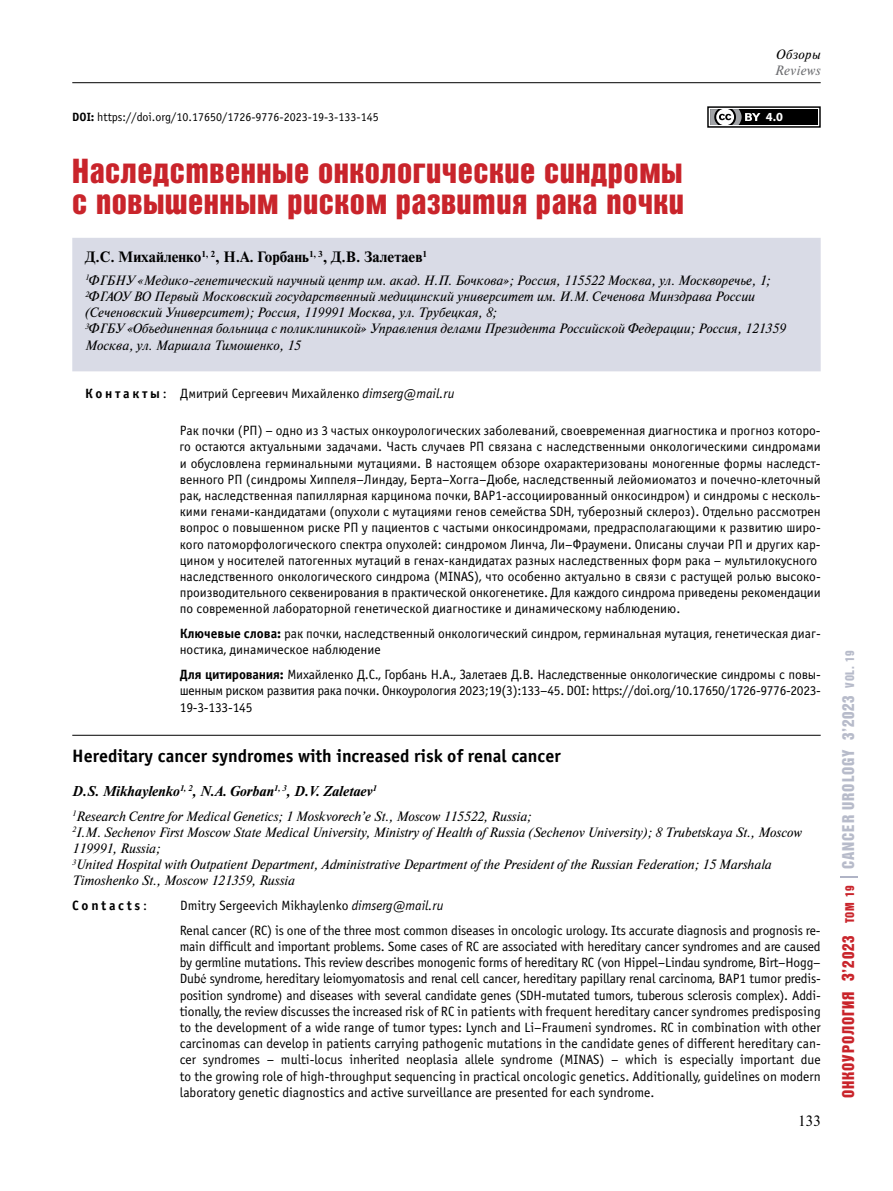
<style>
.page{position:relative;width:893px;height:1191px;background:#fff}
.page>*{position:absolute;margin:0;border:0;box-sizing:border-box;transform-origin:0 0}
.t1{font:33.75px/31.7px "Bastion Kontrast Alt C";letter-spacing:.015em;color:#c9242b}
.t2{font:700 18px "Officina Sans C";color:#000}
.t3{font:16.5px "Bastion Kontrast Alt C";letter-spacing:.05em;color:#b7bbca}
.t4{font:700 15px "Newton C";color:#000}
.t5{font:15px "Newton C";color:#000}
.t6{font:italic 700 14.25px "Newton C";color:#000}
.t7{font:13.5px/16.2px "Officina Sans C";color:#000}
.t8{font:italic 13.5px/16.2px "Newton C";color:#000}
.t9{font:700 13.5px "Officina Sans C";letter-spacing:.2em;color:#000}
.t10{font:italic 13.5px "Newton C";letter-spacing:.03em;color:#6d6e71}
.t11{font:700 12.45px "Myriad Pro";color:#fff}
.t12{font:12px "Officina Sans C";color:#000}
.s1{font-weight:700}
.s2{font-style:italic}
.s3{font-weight:400}
.s4{font-family:"Times New Roman"}
.s5{color:#c9242b}
.s6{font-size:17.1px;color:#c9242b}
.s7{font-size:12.3px;color:#c9242b}
.s8{font-size:12.3px}
</style>
<div class="page">
<hr style="left:72px;top:82px;width:749px;height:1px;background:#000">
<svg style="left:840px;top:876px;width:18px;height:1px"></svg>
<div style="left:72px;top:238px;width:749px;height:133px;background:#d9dbe6"></div>
<hr style="left:72px;top:735px;width:749px;height:1px;background:#000">
<div style="left:707px;top:106px;width:114px;height:22px;border:1px solid #000"></div>
<div style="left:710px;top:109px;width:108px;height:16px;background:#000"></div>
<svg style="left:710px;top:109px;width:50px;height:16px"></svg>
<p class="t8" style="left:777px;top:46px;width:46px">Обзоры</p>
<p class="t10" style="left:775px;top:63px;width:47px">Reviews</p>
<p class="t12" style="left:72px;top:111px;width:308px"><span class="s1">DOI:</span> https://doi.org/10.17650/1726-9776-2023-19-3-133-145</p>
<p class="t11" style="left:766px;top:109px;width:18px">4.0</p>
<h1 class="t1" style="left:72px;top:155px;width:613px">Наследственные онкологические синдромы с повышенным риском развития рака почки</h1>
<p class="t4" style="left:85px;top:249px;width:343px">Д.С. Михайленко<sup>1,</sup> <sup>2</sup>, Н.А. Горбань<sup>1,</sup> <sup>3</sup>, Д.В. Залетаев<sup>1</sup></p>
<p class="t8" style="left:85px;top:272px;width:702px"><sup>1</sup>ФГБНУ «Медико-генетический научный центр им. акад. Н.П. Бочкова»; Россия, 115522 Москва, ул. Москворечье, 1; <sup>2</sup>ФГАОУ ВО Первый Московский государственный медицинский университет им. И.М. Сеченова Минздрава России (Сеченовский Университет); Россия, 119991 Москва, ул. Трубецкая, 8;<br><sup>3</sup>ФГБУ «Объединенная больница с поликлиникой» Управления делами Президента Российской Федерации; Россия, 121359<br>Москва, ул. Маршала Тимошенко, 15</p>
<p class="t7" style="left:85px;top:385px;width:371px"><span class="s1">К о н т а к т ы</span> : Дмитрий Сергеевич Михайленко <span class="s2">dimserg@mail.ru</span></p>
<p class="t7" style="left:180px;top:423px;width:643px">Рак почки (РП) – одно из 3 частых онкоурологических заболеваний, своевременная диагностика и прогноз которо&shy;го остаются актуальными задачами. Часть случаев РП связана с наследственными онкологическими синдромами и обусловлена герминальными мутациями. В настоящем обзоре охарактеризованы моногенные формы наследст&shy;венного РП (синдромы Хиппеля–Линдау, Берта–Хогга–Дюбе, наследственный лейомиоматоз и почечно-клеточный рак, наследственная папиллярная карцинома почки, ВАР1-ассоциированный онкосиндром) и синдромы с несколь&shy;кими генами-кандидатами (опухоли с мутациями генов семейства SDH, туберозный склероз). Отдельно рассмотрен вопрос о повышенном риске РП у пациентов с частыми онкосиндромами, предрасполагающими к развитию широ&shy;кого патоморфологического спектра опухолей: синдромом Линча, Ли–Фраумени. Описаны случаи РП и других кар&shy;цином у носителей патогенных мутаций в генах-кандидатах разных наследственных форм рака – мультилокусного наследственного онкологического синдрома (MINAS), что особенно актуально в связи с растущей ролью высоко&shy;производительного секвенирования в практической онкогенетике. Для каждого синдрома приведены рекомендации по современной лабораторной генетической диагностике и динамическому наблюдению.</p>
<p class="t7" style="left:180px;top:626px;width:642px"><span class="s1">Ключевые слова:</span> рак почки, наследственный онкологический синдром, герминальная мутация, генетическая диаг&shy;ностика, динамическое наблюдение</p>
<p class="t7" style="left:180px;top:666px;width:643px;text-align:justify"><span class="s1">Для цитирования:</span> Михайленко Д.С., Горбань Н.А., Залетаев Д.В. Наследственные онкологические синдромы с повы&shy;шенным риском развития рака почки. Онкоурология 2023;19(3):133–45. DOI: https://doi.org/10.17650/1726-9776-2023- 19-3-133-145</p>
<h2 class="t2" style="left:72px;top:746px;width:490px">Hereditary cancer syndromes with increased risk of renal cancer</h2>
<p class="t6" style="left:72px;top:783px;width:306px">D.S. Mikhaylenko<sup>1,</sup> <sup>2</sup>, N.A. Gorban<sup>1,</sup> <sup>3</sup>, D.V. Zaletaev<sup>1</sup></p>
<p class="t8" style="left:72px;top:808px;width:731px"><sup>1</sup>Research Centre for Medical Genetics; 1 Moskvorech’e St., Moscow 115522, Russia;<br><sup>2</sup>I.M. Sechenov First Moscow State Medical University, Ministry of Health of Russia (Sechenov University); 8 Trubetskaya St., Moscow 119991, Russia;<br><sup>3</sup>United Hospital with Outpatient Department, Administrative Department of the President of the Russian Federation; 15 Marshala Timoshenko St., Moscow 121359, Russia</p>
<p class="t9" style="left:72px;top:898px;width:76px">Contacts<span class="s3">:</span></p>
<p class="t7" style="left:180px;top:893px;width:642px;line-height:24.8px">Dmitry Sergeevich Mikhaylenko <span class="s2">dimserg@mail.ru<br></span>Renal cancer (RC) is one of the three most common diseases in oncologic urology. Its accurate diagnosis and prognosis re-</p>
<p class="t7" style="left:180px;top:938px;width:643px;text-align:justify">main difficult and important problems. Some cases of RC are associated with hereditary cancer syndromes and are caused by germline mutations. This review describes monogenic forms of hereditary RC (von Hippel–Lindau syndrome, Birt–Hogg– Dub<span class="s4">é</span> syndrome, hereditary leiomyomatosis and renal cell cancer, hereditary papillary renal carcinoma, BAP1 tumor predis&shy;position syndrome) and diseases with several candidate genes (SDH-mutated tumors, tuberous sclerosis complex). Addi&shy;tionally, the review discusses the increased risk of RC in patients with frequent hereditary cancer syndromes predisposing to the development of a wide range of tumor types: Lynch and Li–Fraumeni syndromes. RC in combination with other carcinomas can develop in patients carrying pathogenic mutations in the candidate genes of different hereditary can&shy;cer syndromes – multi-locus inherited neoplasia allele syndrome (MINAS) – which is especially important due to the growing role of high-throughput sequencing in practical oncologic genetics. Additionally, guidelines on modern laboratory genetic diagnostics and active surveillance are presented for each syndrome.</p>
<p class="t5" style="left:798px;top:1113px;width:24px">133</p>
<p class="t3" style="left:840px;top:1097px;width:448px;rotate:-90deg"><span class="s5">ОНКОУРОЛОГИЯ</span> <span class="s6">3</span><span class="s5">’2023</span> <span class="s7">ТОМ 19</span> CANCER UROLOGY 3’2023 <span class="s8">VOL. 19</span></p>
</div>
